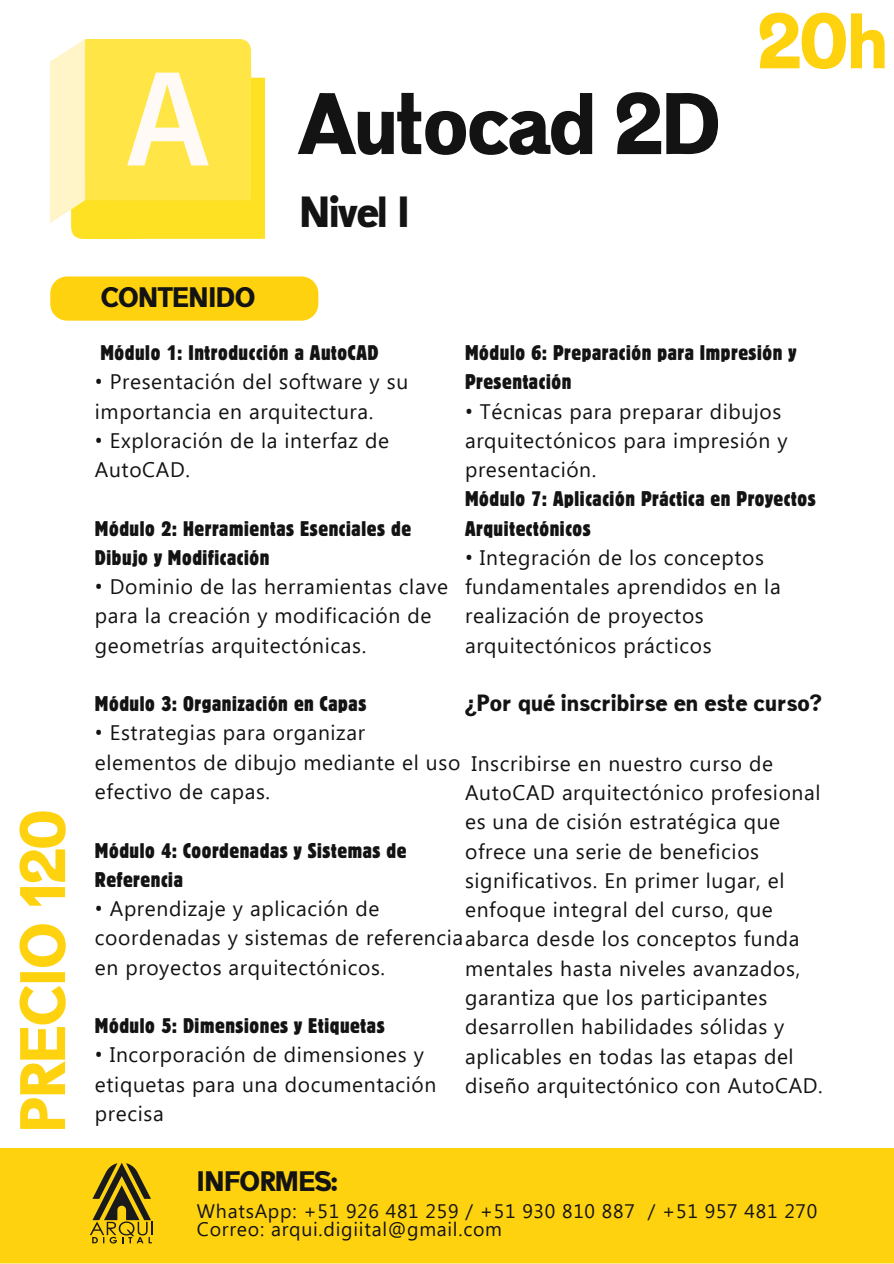
<style>
.page{position:relative;width:894px;height:1264px;background:#fff}
.page>*{position:absolute;margin:0;border:0;box-sizing:border-box;transform-origin:0 0}
.t1{font:83.4px "Maximum Impact";color:#131313}
.t2{font:75px "Maximum Impact";color:#ffd210}
.t3{font:61.5px "Maximum Impact";color:#ffd210}
.t4{font:41.7px "Maximum Impact";color:#131313}
.t5{font:27px "Maximum Impact";color:#131313}
.t6{font:22.5px "Maximum Impact";letter-spacing:.03em;color:#131313}
.t7{font:21px/29.2px "Segoe UI";letter-spacing:.03em;color:#131313}
.t8{font:condensed 21px/29.2px "Block W1 G";letter-spacing:.03em;color:#131313}
.t9{font:19.5px "Segoe UI";letter-spacing:.035em;color:#131313}
.s1{font-family:"Noto Sans"}
</style>
<div class="page">
<div style="left:50px;top:276px;width:268px;height:45px;background:#ffd210"></div>
<div style="left:0;top:1148px;width:893px;height:115px;background:#ffd210"></div>
<svg style="left:90px;top:1162px;width:62px;height:81px;background:#a48813"></svg>
<img style="left:50px;top:39px;width:214px;height:199px">
<h5 class="t3" style="left:7px;top:1132px;width:324px;rotate:-90deg">PRECIO 120</h5>
<p class="t5" style="left:101px;top:281px;width:156px">CONTENIDO</p>
<p class="t1" style="left:300px;top:75px;width:422px">Autocad 2D</p>
<p class="t4" style="left:300px;top:187px;width:111px">Nivel I</p>
<p class="t2" style="left:759px;top:-3px;width:130px">20h</p>
<p class="t8" style="left:100px;top:338px;width:279px">Módulo 1: Introducción a AutoCAD</p>
<h2 class="t7" style="left:95px;top:366px;width:315px"><span class="s1">•</span> Presentación del software y su importancia en arquitectura.</h2>
<h1 class="t7" style="left:95px;top:424px;width:295px"><span class="s1">•</span> Exploración de la interfaz de<br>AutoCAD.</h1>
<p class="t8" style="left:465px;top:338px;width:333px">Módulo 6: Preparación para Impresión y<br>Presentación</p>
<p class="t7" style="left:465px;top:395px;width:324px"><span class="s1">•</span> Técnicas para preparar dibujos arquitectónicos para impresión y presentación.</p>
<p class="t8" style="left:465px;top:484px;width:352px">Módulo 7: Aplicación Práctica en Proyectos<br>Arquitectónicos</p>
<p class="t7" style="left:465px;top:541px;width:317px"><span class="s1">•</span> Integración de los conceptos fundamentales aprendidos en la realización de proyectos arquitectónicos prácticos</p>
<h6 class="t6" style="left:465px;top:689px;width:358px">¿Por qué inscribirse en este curso?</h6>
<p class="t7" style="left:465px;top:747px;width:357px;text-indent:6px">Inscribirse en nuestro curso de AutoCAD arquitectónico profesional es una de cisión estratégica que ofrece una serie de beneficios significativos. En primer lugar, el enfoque integral del curso, que</p>
<p class="t7" style="left:465px;top:952px;width:359px">mentales hasta niveles avanzados, garantiza que los participantes desarrollen habilidades sólidas y aplicables en todas las etapas del diseño arquitectónico con AutoCAD.</p>
<h4 class="t8" style="left:95px;top:513px;width:317px">Módulo 2: Herramientas Esenciales de<br>Dibujo y Modificación</h4>
<h5 class="t7" style="left:95px;top:571px;width:354px"><span class="s1">•</span> Dominio de las herramientas clave para la creación y modificación de geometrías arquitectónicas.</h5>
<h3 class="t8" style="left:95px;top:689px;width:273px">Módulo 3: Organización en Capas</h3>
<p class="t7" style="left:95px;top:717px;width:367px"><span class="s1">•</span> Estrategias para organizar elementos de dibujo mediante el uso efectivo de capas.</p>
<p class="t8" style="left:95px;top:835px;width:313px">Módulo 4: Coordenadas y Sistemas de<br>Referencia</p>
<p class="t7" style="left:95px;top:892px;width:706px"><span class="s1">•</span> Aprendizaje y aplicación de<br>coordenadas y sistemas de referenciaabarca desde los conceptos funda en proyectos arquitectónicos.</p>
<p class="t8" style="left:95px;top:1010px;width:291px">Módulo 5: Dimensiones y Etiquetas</p>
<p class="t7" style="left:95px;top:1039px;width:343px"><span class="s1">•</span> Incorporación de dimensiones y etiquetas para una documentación precisa</p>
<p class="t5" style="left:197px;top:1165px;width:142px">INFORMES:</p>
<p class="t9" style="left:197px;top:1197px;width:621px">WhatsApp: +51 926 481 259 / +51 930 810 887 / +51 957 481 270</p>
<p class="t9" style="left:197px;top:1215px;width:306px">Correo: arqui.digiital@gmail.com</p>
</div>
